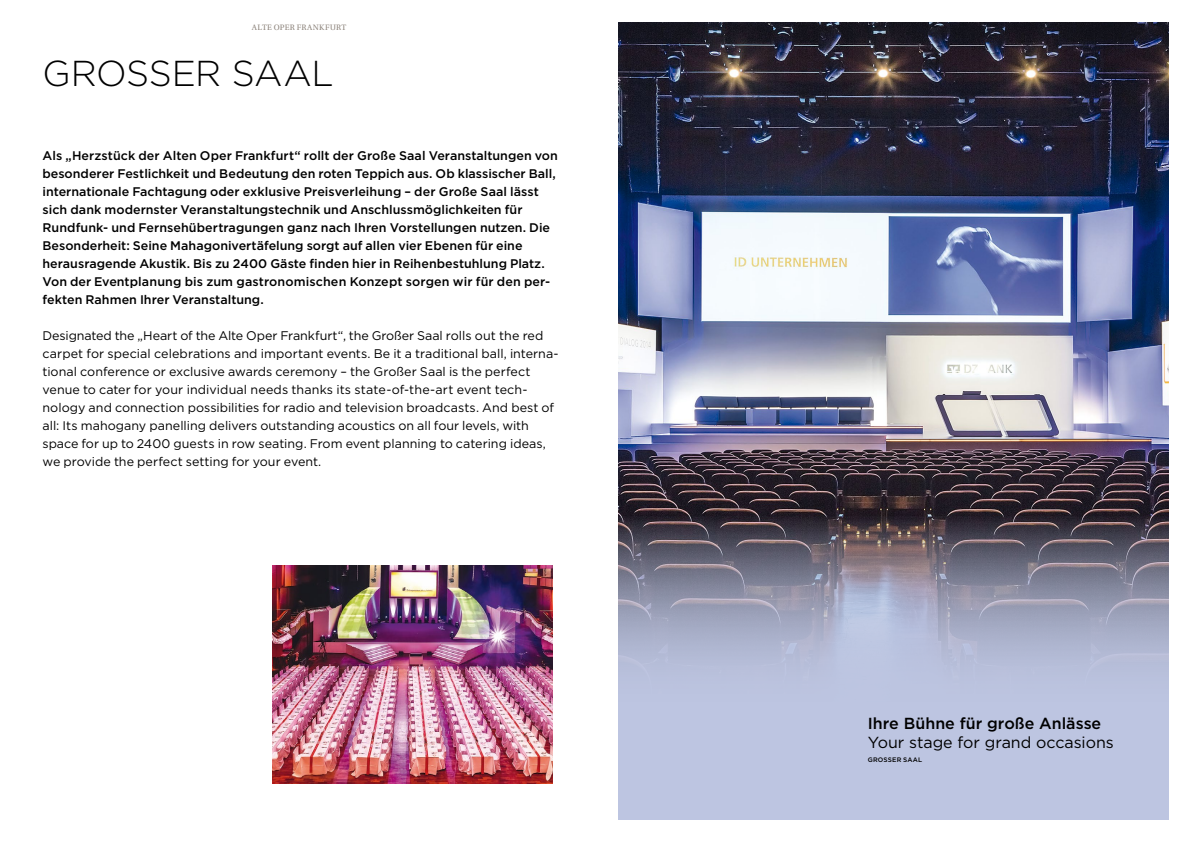
<style>
.page{position:relative;width:1191px;height:842px;background:#fff}
.page>*{position:absolute;margin:0;border:0;box-sizing:border-box;transform-origin:0 0}
.t1{font:300 36px "Gotham";letter-spacing:-.01em;color:#000}
.t2{font:16px/19.2px "Gotham";letter-spacing:-.005em;color:#000}
._12_5pt_fließtext_me{font:500 12.5px/18px "Gotham";color:#000}
._12_5pt_fließtext_li{font:12.5px/18px "Gotham";color:#000}
.t3{font:8.2px "Utopia Std";letter-spacing:.045em;color:#8d847c}
._04_zitate{font:500 6.5px "Gotham";letter-spacing:.03em;color:#000}
.s1{font-weight:500}
</style>
<div class="page">
<img style="left:273px;top:565px;width:280px;height:219px">
<img style="left:618px;top:23px;width:550px;height:493px">
<svg style="left:618px;top:516px;width:550px;height:303px;background:#a2a6be"></svg>
<p class="t3" style="left:252px;top:23px;width:96px">ALTE OPER FRANKFURT</p>
<p class="t1" style="left:43px;top:50px;width:293px">GROSSER SAAL</p>
<p class="_12_5pt_fließtext_me" style="left:43px;top:146px;width:517px">Als „Herzstück der Alten Oper Frankfurt“ rollt der Große Saal Veranstaltungen von besonderer Festlichkeit und Bedeutung den roten Teppich aus. Ob klassischer Ball, internationale Fachtagung oder exklusive Preisverleihung – der Große Saal lässt sich dank modernster Veranstaltungstechnik und Anschlussmöglichkeiten für Rundfunk- und Fernsehübertragungen ganz nach Ihren Vorstellungen nutzen. Die Besonderheit: Seine Mahagonivertäfelung sorgt auf allen vier Ebenen für eine herausragende Akustik. Bis zu 2400 Gäste finden hier in Reihenbestuhlung Platz.<br>Von der Eventplanung bis zum gastronomischen Konzept sorgen wir für den per&shy;fekten Rahmen Ihrer Veranstaltung.</p>
<p class="_12_5pt_fließtext_li" style="left:43px;top:326px;width:517px">Designated the „Heart of the Alte Oper Frankfurt“, the Großer Saal rolls out the red carpet for special celebrations and important events. Be it a traditional ball, interna&shy;tional conference or exclusive awards ceremony – the Großer Saal is the perfect venue to cater for your individual needs thanks its state-of-the-art event tech&shy;nology and connection possibilities for radio and television broadcasts. And best of all: Its mahogany panelling delivers outstanding acoustics on all four levels, with space for up to 2400 guests in row seating. From event planning to catering ideas, we provide the perfect setting for your event.</p>
<p class="t2" style="left:867px;top:713px;width:247px"><span class="s1">Ihre Bühne für große Anlässe<br></span>Your stage for grand occasions</p>
<p class="_04_zitate" style="left:867px;top:755px;width:56px">GROSSER SAAL</p>
</div>
